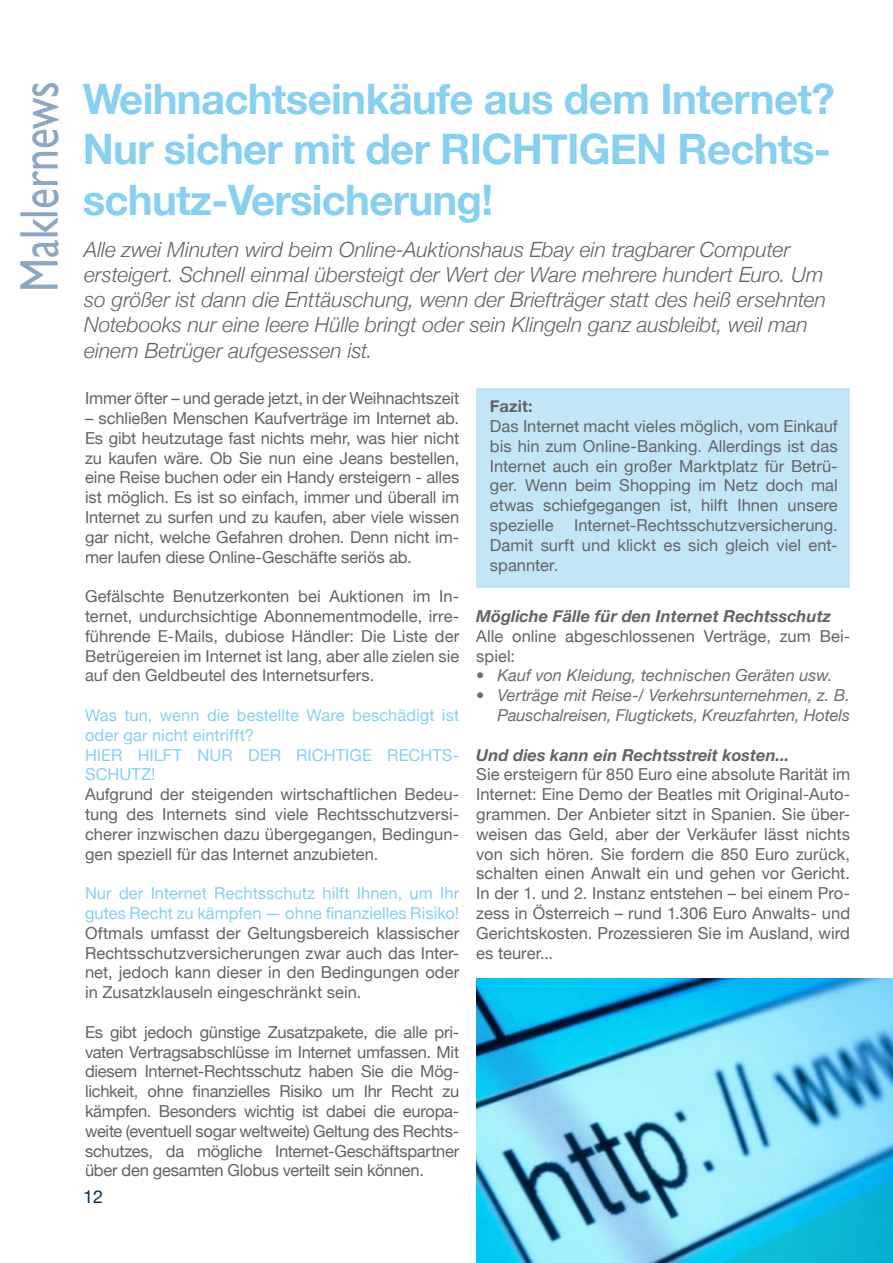
<style>
.page{position:relative;width:893px;height:1263px;background:#fff}
.page>*{position:absolute;margin:0;border:0;box-sizing:border-box;transform-origin:0 0}
.t1{font:54.3px "Gill Sans";color:#8ea7c1;scale:.8 1}
.t2{font:700 42px/50.4px "Helvetica Neue";letter-spacing:-.02em;color:#88d0ef;text-align:justify}
.t3{font:italic 300 21px/25.2px "Helvetica Neue";color:#636366}
.t4{font:18px "Helvetica Neue";color:#003058}
.t5{font:16.5px/19.8px "Helvetica Neue";color:#636366;text-align:justify}
.t6{font:16.5px/19.8px "Helvetica Neue";color:#88d0ef}
.t7{font:italic 16.5px/19.8px "Helvetica Neue";color:#6c6d70;text-align:right}
.t8{font:italic 700 16.5px "Helvetica Neue";color:#636366}
.t9{font:700 16.5px "Helvetica Neue";letter-spacing:.01em;color:#636366}
</style>
<div class="page">
<img style="left:476px;top:978px;width:417px;height:285px">
<div style="left:476px;top:388px;width:374px;height:200px;background:#c3e6f6"></div>
<h1 class="t1" style="left:7px;top:292px;width:265px;rotate:-90deg">Maklernews</h1>
<h2 class="t2" style="left:83px;top:73px;width:753px">Weihnachtseinkäufe aus dem Internet?<br>Nur sicher mit der RICHTIGEN Rechts&shy;schutz-Versicherung!</h2>
<p class="t3" style="left:84px;top:236px;width:743px">Alle zwei Minuten wird beim Online-Auktionshaus Ebay ein tragbarer Computer ersteigert. Schnell einmal übersteigt der Wert der Ware mehrere hundert Euro. Um so größer ist dann die Enttäuschung, wenn der Briefträger statt des heiß ersehnten Notebooks nur eine leere Hülle bringt oder sein Klingeln ganz ausbleibt, weil man einem Betrüger aufgesessen ist.</p>
<p class="t5" style="left:85px;top:388px;width:376px">Immer öfter – und gerade jetzt, in der Weihnachtszeit</p>
<p class="t5" style="left:85px;top:408px;width:376px">– schließen Menschen Kaufverträge im Internet ab.<br>Es gibt heutzutage fast nichts mehr, was hier nicht zu kaufen wäre. Ob Sie nun eine Jeans bestellen, eine Reise buchen oder ein Handy ersteigern - alles ist möglich. Es ist so einfach, immer und überall im Internet zu surfen und zu kaufen, aber viele wissen gar nicht, welche Gefahren drohen. Denn nicht im&shy;mer laufen diese Online-Geschäfte seriös ab.</p>
<p class="t5" style="left:85px;top:586px;width:376px">Gefälschte Benutzerkonten bei Auktionen im In&shy;ternet, undurchsichtige Abonnementmodelle, irre&shy;führende E-Mails, dubiose Händler: Die Liste der Betrügereien im Internet ist lang, aber alle zielen sie auf den Geldbeutel des Internetsurfers.</p>
<p class="t6" style="left:85px;top:705px;width:376px">Was tun, wenn die bestellte Ware beschädigt ist oder gar nicht eintrifft?<br>HIER HILFT NUR DER RICHTIGE RECHTS-<br>SCHUTZ!</p>
<p class="t5" style="left:85px;top:784px;width:376px">Aufgrund der steigenden wirtschaftlichen Bedeu&shy;tung des Internets sind viele Rechtsschutzversi&shy;cherer inzwischen dazu übergegangen, Bedingun&shy;gen speziell für das Internet anzubieten.</p>
<p class="t6" style="left:85px;top:883px;width:376px">Nur der Internet Rechtsschutz hilft Ihnen, um Ihr gutes Recht zu kämpfen — ohne finanzielles Risiko!</p>
<p class="t5" style="left:85px;top:923px;width:376px">Oftmals umfasst der Geltungsbereich klassischer Rechtsschutzversicherungen zwar auch das Inter&shy;net, jedoch kann dieser in den Bedingungen oder in Zusatzklauseln eingeschränkt sein.</p>
<p class="t5" style="left:85px;top:1022px;width:376px">Es gibt jedoch günstige Zusatzpakete, die alle pri&shy;vaten Vertragsabschlüsse im Internet umfassen. Mit diesem Internet-Rechtsschutz haben Sie die Mög&shy;lichkeit, ohne finanzielles Risiko um Ihr Recht zu kämpfen. Besonders wichtig ist dabei die europa&shy;weite (eventuell sogar weltweite) Geltung des Rechts&shy;schutzes, da mögliche Internet-Geschäftspartner über den gesamten Globus verteilt sein können.</p>
<p class="t9" style="left:490px;top:396px;width:44px">Fazit:</p>
<p class="t5" style="left:490px;top:416px;width:349px">Das Internet macht vieles möglich, vom Einkauf bis hin zum Online-Banking. Allerdings ist das Internet auch ein großer Marktplatz für Betrü&shy;ger. Wenn beim Shopping im Netz doch mal etwas schiefgegangen ist, hilft Ihnen unsere spezielle</p>
<p class="t5" style="left:490px;top:515px;width:349px;text-indent:84px">Internet-Rechtsschutzversicherung.<br>Damit surft und klickt es sich gleich viel ent&shy;spannter.</p>
<p class="t8" style="left:476px;top:606px;width:356px">Mögliche Fälle für den Internet Rechtsschutz</p>
<p class="t5" style="left:476px;top:626px;width:375px">Alle online abgeschlossenen Verträge, zum Bei&shy;spiel:</p>
<p class="t7" style="left:476px;top:665px;width:358px">• Kauf von Kleidung, technischen Geräten usw.</p>
<p class="t7" style="left:476px;top:685px;width:375px">• Verträge mit Reise-/ Verkehrsunternehmen, z. B.<br>Pauschalreisen, Flugtickets, Kreuzfahrten, Hotels</p>
<p class="t8" style="left:476px;top:744px;width:315px">Und dies kann ein Rechtsstreit kosten...</p>
<p class="t5" style="left:476px;top:764px;width:375px">Sie ersteigern für 850 Euro eine absolute Rarität im Internet: Eine Demo der Beatles mit Original-Auto&shy;grammen. Der Anbieter sitzt in Spanien. Sie über&shy;weisen das Geld, aber der Verkäufer lässt nichts von sich hören. Sie fordern die 850 Euro zurück, schalten einen Anwalt ein und gehen vor Gericht.<br>In der 1. und 2. Instanz entstehen – bei einem Pro&shy;zess in Österreich – rund 1.306 Euro Anwalts- und Gerichtskosten. Prozessieren Sie im Ausland, wird es teurer...</p>
<p class="t4" style="left:83px;top:1186px;width:22px">12</p>
</div>
